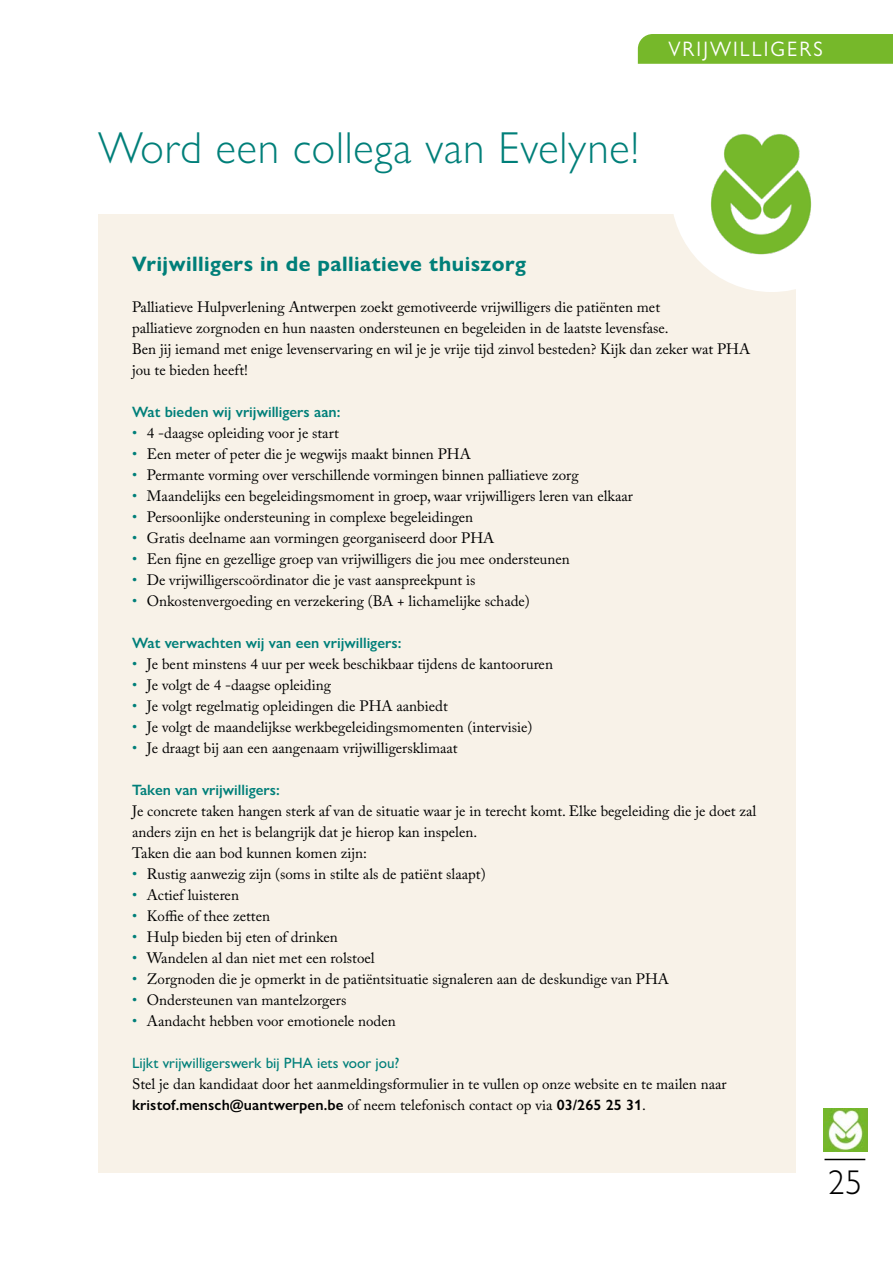
<style>
.page{position:relative;width:893px;height:1263px;background:#fff}
.page>*{position:absolute;margin:0;border:0;box-sizing:border-box;transform-origin:0 0}
.t1{font:300 45px "Gill Sans Nova";letter-spacing:.02em;color:#007f79}
.t2{font:300 34.5px "Gill Sans Nova";color:#000}
.t3{font:700 21px "Gill Sans Nova";letter-spacing:.02em;color:#007f79}
.t4{font:21px "Gill Sans Nova";letter-spacing:.1em;color:#fff}
.t5{font:15px/21px "Adobe Caslon Pro";color:#000}
.t6{font:600 15px "Gill Sans Nova";color:#007f79}
.t7{font:600 15px "Gill Sans Nova";letter-spacing:.005em;color:#000}
.t8{font:500 15px "Gill Sans Nova";color:#007f79}
.s1{color:#007f79}
.s2{font-family:"Adobe Caslon Pro";font-weight:400}
</style>
<div class="page">
<hr style="left:824px;top:1159px;width:41px;height:1px;background:#000">
<div style="left:638px;top:34px;width:255px;height:30px;background:#76b82a"></div>
<img style="left:824px;top:1108px;width:43px;height:44px">
<div style="left:98px;top:214px;width:697px;height:959px;background:#f8f2e8"></div>
<div style="left:671px;top:90px;width:202px;height:202px;background:#fff;border-radius:50%"></div>
<img style="left:711px;top:134px;width:101px;height:121px">
<h1 class="t1" style="left:98px;top:120px;width:543px">Word een collega van Evelyne!</h1>
<h3 class="t4" style="left:668px;top:36px;width:156px">VRIJWILLIGERS</h3>
<h3 class="t3" style="left:132px;top:251px;width:396px">Vrijwilligers in de palliatieve thuiszorg</h3>
<p class="t5" style="left:132px;top:296px;width:620px">Palliatieve Hulpverlening Antwerpen zoekt gemotiveerde vrijwilligers die patiënten met<br>palliatieve zorgnoden en hun naasten ondersteunen en begeleiden in de laatste levensfase.<br>Ben jij iemand met enige levenservaring en wil je je vrije tijd zinvol besteden? Kijk dan zeker wat PHA jou te bieden heeft!</p>
<p class="t6" style="left:132px;top:402px;width:210px">Wat bieden wij vrijwilligers aan:</p>
<p class="t5" style="left:132px;top:422px;width:208px"><span class="s1">•</span> 4 -daagse opleiding voor je start</p>
<p class="t5" style="left:132px;top:443px;width:340px"><span class="s1">•</span> Een meter of peter die je wegwijs maakt binnen PHA</p>
<p class="t5" style="left:132px;top:464px;width:448px"><span class="s1">•</span> Permante vorming over verschillende vormingen binnen palliatieve zorg</p>
<p class="t5" style="left:132px;top:485px;width:502px"><span class="s1">•</span> Maandelijks een begeleidingsmoment in groep, waar vrijwilligers leren van elkaar</p>
<p class="t5" style="left:132px;top:506px;width:343px"><span class="s1">•</span> Persoonlijke ondersteuning in complexe begeleidingen</p>
<p class="t5" style="left:132px;top:527px;width:364px"><span class="s1">•</span> Gratis deelname aan vormingen georganiseerd door PHA</p>
<p class="t5" style="left:132px;top:548px;width:439px"><span class="s1">•</span> Een fijne en gezellige groep van vrijwilligers die jou mee ondersteunen</p>
<p class="t5" style="left:132px;top:569px;width:345px"><span class="s1">•</span> De vrijwilligerscoördinator die je vast aanspreekpunt is</p>
<p class="t5" style="left:132px;top:590px;width:399px"><span class="s1">•</span> Onkostenvergoeding en verzekering (BA + lichamelijke schade)</p>
<p class="t6" style="left:132px;top:633px;width:271px">Wat verwachten wij van een vrijwilligers:</p>
<p class="t5" style="left:132px;top:653px;width:422px"><span class="s1">•</span> Je bent minstens 4 uur per week beschikbaar tijdens de kantooruren</p>
<p class="t5" style="left:132px;top:674px;width:200px"><span class="s1">•</span> Je volgt de 4 -daagse opleiding</p>
<p class="t5" style="left:132px;top:695px;width:317px"><span class="s1">•</span> Je volgt regelmatig opleidingen die PHA aanbiedt</p>
<p class="t5" style="left:132px;top:716px;width:402px"><span class="s1">•</span> Je volgt de maandelijkse werkbegeleidingsmomenten (intervisie)</p>
<p class="t5" style="left:132px;top:737px;width:327px"><span class="s1">•</span> Je draagt bij aan een aangenaam vrijwilligersklimaat</p>
<p class="t6" style="left:132px;top:780px;width:149px">Taken van vrijwilligers:</p>
<p class="t5" style="left:132px;top:800px;width:626px">Je concrete taken hangen sterk af van de situatie waar je in terecht komt. Elke begeleiding die je doet zal anders zijn en het is belangrijk dat je hierop kan inspelen.<br>Taken die aan bod kunnen komen zijn:</p>
<p class="t5" style="left:132px;top:863px;width:355px"><span class="s1">•</span> Rustig aanwezig zijn (soms in stilte als de patiënt slaapt)</p>
<p class="t5" style="left:132px;top:884px;width:108px"><span class="s1">•</span> Actief luisteren</p>
<p class="t5" style="left:132px;top:905px;width:140px"><span class="s1">•</span> Koffie of thee zetten</p>
<p class="t5" style="left:132px;top:926px;width:207px"><span class="s1">•</span> Hulp bieden bij eten of drinken</p>
<p class="t5" style="left:132px;top:947px;width:244px"><span class="s1">•</span> Wandelen al dan niet met een rolstoel</p>
<p class="t5" style="left:132px;top:968px;width:539px"><span class="s1">•</span> Zorgnoden die je opmerkt in de patiëntsituatie signaleren aan de deskundige van PHA</p>
<p class="t5" style="left:132px;top:989px;width:216px"><span class="s1">•</span> Ondersteunen van mantelzorgers</p>
<p class="t5" style="left:132px;top:1010px;width:265px"><span class="s1">•</span> Aandacht hebben voor emotionele noden</p>
<p class="t8" style="left:132px;top:1053px;width:269px">Lijkt vrijwilligerswerk bij PHA iets voor jou?</p>
<p class="t5" style="left:132px;top:1073px;width:596px">Stel je dan kandidaat door het aanmeldingsformulier in te vullen op onze website en te mailen naar</p>
<p class="t7" style="left:132px;top:1095px;width:515px">kristof.mensch@uantwerpen.be <span class="s2">of neem telefonisch contact op via</span> 03/265 25 31<span class="s2">.</span></p>
<h2 class="t2" style="left:828px;top:1161px;width:36px">25</h2>
</div>
